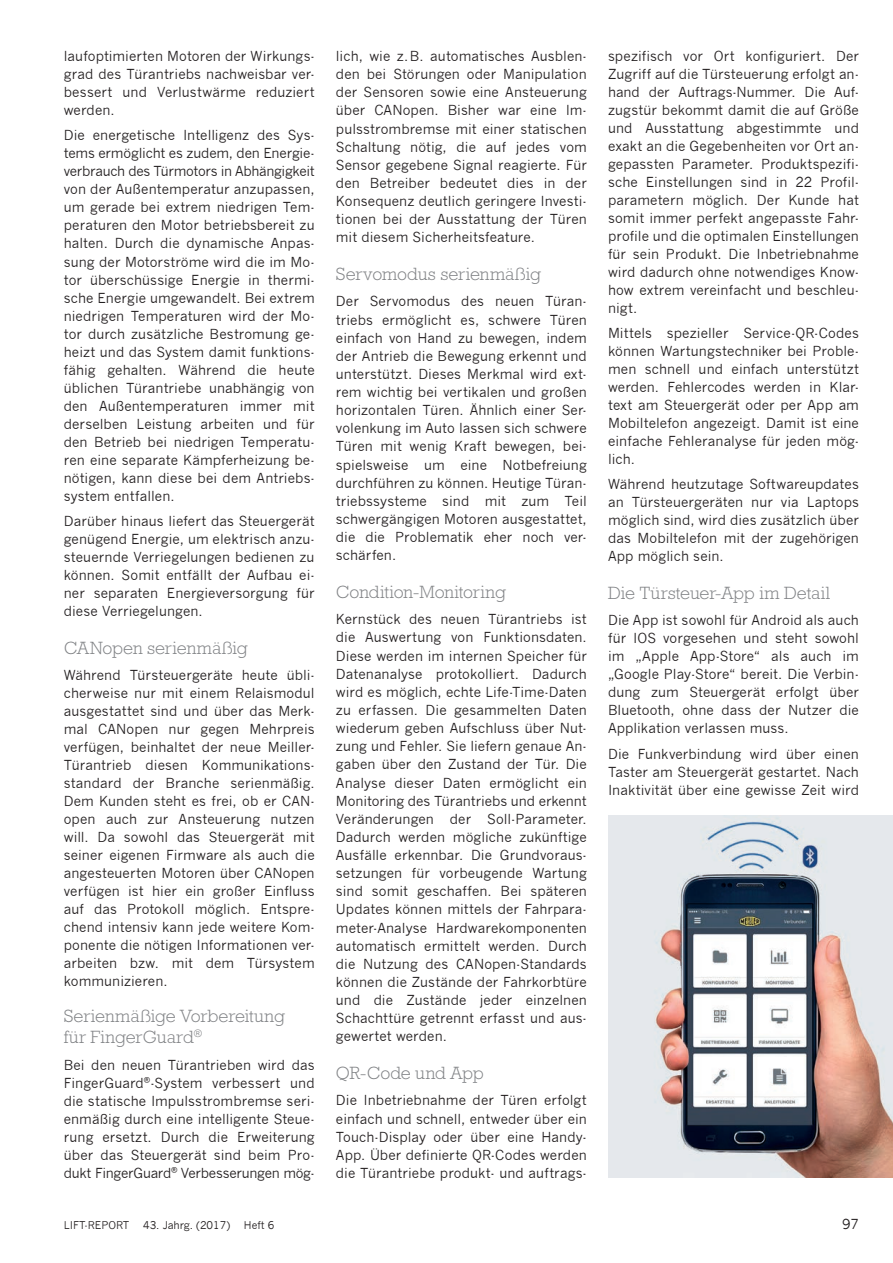
<style>
.page{position:relative;width:893px;height:1263px;background:#fff}
.page>*{position:absolute;margin:0;border:0;box-sizing:border-box;transform-origin:0 0}
.t1{font:300 18px/21.6px "Rockwell";letter-spacing:-.005em;color:#808285}
.t2{font:13.5px/18px "News Gothic";letter-spacing:.005em;color:#231f20;text-align:justify}
.t3{font:10.5px "News Gothic";color:#231f20}
</style>
<div class="page">
<img style="left:608px;top:815px;width:285px;height:363px">
<p class="t2" style="left:64px;top:47px;width:252px">laufoptimierten Motoren der Wirkungs&shy;grad des Türantriebs nachweisbar ver&shy;bessert und Verlustwärme reduziert werden.</p>
<p class="t2" style="left:64px;top:126px;width:252px">Die energetische Intelligenz des Sys&shy;tems ermöglicht es zudem, den Energie&shy;verbrauch des Türmotors in Abhängigkeit von der Außentemperatur anzupassen, um gerade bei extrem niedrigen Tem&shy;peraturen den Motor betriebsbereit zu halten. Durch die dynamische Anpas&shy;sung der Motorströme wird die im Mo&shy;tor überschüssige Energie in thermi&shy;sche Energie umgewandelt. Bei extrem niedrigen Temperaturen wird der Mo&shy;tor durch zusätzliche Bestromung ge&shy;heizt und das System damit funktions&shy;fähig gehalten. Während die heute üblichen Türantriebe unabhängig von den Außentemperaturen immer mit derselben Leistung arbeiten und für den Betrieb bei niedrigen Temperatu&shy;ren eine separate Kämpferheizung be&shy;nötigen, kann diese bei dem Antriebs&shy;system entfallen.</p>
<p class="t2" style="left:64px;top:512px;width:252px">Darüber hinaus liefert das Steuergerät genügend Energie, um elektrisch anzu&shy;steuernde Verriegelungen bedienen zu können. Somit entfällt der Aufbau ei&shy;ner separaten Energieversorgung für diese Verriegelungen.</p>
<h1 class="t1" style="left:64px;top:636px;width:185px">CANopen serienmäßig</h1>
<p class="t2" style="left:64px;top:666px;width:252px;text-align:left">Während Türsteuergeräte heute übli&shy;cherweise nur mit einem Relaismodul ausgestattet sind und über das Merk&shy;mal CANopen nur gegen Mehrpreis verfügen, beinhaltet der neue Meiller-Türantrieb diesen Kommunikations&shy;standard der Branche serienmäßig.<br>Dem Kunden steht es frei, ob er CAN&shy;open auch zur Ansteuerung nutzen will. Da sowohl das Steuergerät mit seiner eigenen Firmware als auch die angesteuerten Motoren über CANopen verfügen ist hier ein großer Einfluss auf das Protokoll möglich. Entspre&shy;chend intensiv kann jede weitere Kom&shy;ponente die nötigen Informationen ver&shy;arbeiten bzw. mit dem Türsystem kommunizieren.</p>
<h1 class="t1" style="left:64px;top:1005px;width:223px">Serienmäßige Vorbereitung für FingerGuard<sup>®</sup></h1>
<p class="t2" style="left:64px;top:1056px;width:252px">Bei den neuen Türantrieben wird das FingerGuard<sup>®</sup>-System verbessert und die statische Impulsstrombremse seri&shy;enmäßig durch eine intelligente Steue&shy;rung ersetzt. Durch die Erweiterung über das Steuergerät sind beim Pro&shy;dukt FingerGuard<sup>®</sup> Verbesserungen mög-</p>
<p class="t2" style="left:336px;top:47px;width:252px">lich, wie z.B. automatisches Ausblen&shy;den bei Störungen oder Manipulation der Sensoren sowie eine Ansteuerung über CANopen. Bisher war eine Im&shy;pulsstrombremse mit einer statischen Schaltung nötig, die auf jedes vom Sensor gegebene Signal reagierte. Für den Betreiber bedeutet dies in der Konsequenz deutlich geringere Investi&shy;tionen bei der Ausstattung der Türen mit diesem Sicherheitsfeature.</p>
<h1 class="t1" style="left:336px;top:263px;width:206px">Servomodus serienmäßig</h1>
<p class="t2" style="left:336px;top:292px;width:252px">Der Servomodus des neuen Türan&shy;triebs ermöglicht es, schwere Türen einfach von Hand zu bewegen, indem der Antrieb die Bewegung erkennt und unterstützt. Dieses Merkmal wird ext&shy;rem wichtig bei vertikalen und großen horizontalen Türen. Ähnlich einer Ser&shy;volenkung im Auto lassen sich schwere Türen mit wenig Kraft bewegen, bei&shy;spielsweise um eine Notbefreiung durchführen zu können. Heutige Türan&shy;triebssysteme sind mit zum Teil schwergängigen Motoren ausgestattet, die die Problematik eher noch ver&shy;schärfen.</p>
<h1 class="t1" style="left:336px;top:581px;width:171px">Condition-Monitoring</h1>
<p class="t2" style="left:336px;top:610px;width:252px">Kernstück des neuen Türantriebs ist die Auswertung von Funktionsdaten.<br>Diese werden im internen Speicher für Datenanalyse protokolliert. Dadurch wird es möglich, echte Life-Time-Daten zu erfassen. Die gesammelten Daten wiederum geben Aufschluss über Nut&shy;zung und Fehler. Sie liefern genaue An&shy;gaben über den Zustand der Tür. Die Analyse dieser Daten ermöglicht ein Monitoring des Türantriebs und erkennt Veränderungen der Soll-Parameter.<br>Dadurch werden mögliche zukünftige Ausfälle erkennbar. Die Grundvoraus&shy;setzungen für vorbeugende Wartung sind somit geschaffen. Bei späteren Updates können mittels der Fahrpara&shy;meter-Analyse Hardwarekomponenten automatisch ermittelt werden. Durch die Nutzung des CANopen-Standards können die Zustände der Fahrkorbtüre und die Zustände jeder einzelnen Schachttüre getrennt erfasst und aus&shy;gewertet werden.</p>
<h1 class="t1" style="left:336px;top:1062px;width:149px">QR-Code und App</h1>
<p class="t2" style="left:336px;top:1091px;width:252px">Die Inbetriebnahme der Türen erfolgt einfach und schnell, entweder über ein Touch-Display oder über eine Handy-App. Über definierte QR-Codes werden die Türantriebe produkt- und auftrags-</p>
<p class="t2" style="left:608px;top:47px;width:252px;text-align:left">spezifisch vor Ort konfiguriert. Der Zugriff auf die Türsteuerung erfolgt an&shy;hand der Auftrags-Nummer. Die Auf&shy;zugstür bekommt damit die auf Größe und Ausstattung abgestimmte und exakt an die Gegebenheiten vor Ort an&shy;gepassten Parameter. Produktspezifi&shy;sche Einstellungen sind in 22 Profil&shy;parametern möglich. Der Kunde hat somit immer perfekt angepasste Fahr&shy;profile und die optimalen Einstellungen für sein Produkt. Die Inbetriebnahme wird dadurch ohne notwendiges Know&shy;how extrem vereinfacht und beschleu&shy;nigt.</p>
<p class="t2" style="left:608px;top:324px;width:252px">Mittels spezieller Service-QR-Codes können Wartungstechniker bei Proble&shy;men schnell und einfach unterstützt werden. Fehlercodes werden in Klar&shy;text am Steuergerät oder per App am Mobiltelefon angezeigt. Damit ist eine einfache Fehleranalyse für jeden mög&shy;lich.</p>
<p class="t2" style="left:608px;top:476px;width:252px">Während heutzutage Softwareupdates an Türsteuergeräten nur via Laptops möglich sind, wird dies zusätzlich über das Mobiltelefon mit der zugehörigen App möglich sein.</p>
<h1 class="t1" style="left:608px;top:582px;width:224px">Die Türsteuer-App im Detail</h1>
<p class="t2" style="left:608px;top:611px;width:252px">Die App ist sowohl für Android als auch für IOS vorgesehen und steht sowohl im „Apple App-Store“ als auch im „Google Play-Store“ bereit. Die Verbin&shy;dung zum Steuergerät erfolgt über Bluetooth, ohne dass der Nutzer die Applikation verlassen muss.</p>
<p class="t2" style="left:608px;top:745px;width:252px">Die Funkverbindung wird über einen Taster am Steuergerät gestartet. Nach Inaktivität über eine gewisse Zeit wird</p>
<p class="t3" style="left:64px;top:1219px;width:67px">LIFT-REPORT</p>
<p class="t3" style="left:143px;top:1219px;width:89px">43. Jahrg. (2017)</p>
<p class="t3" style="left:244px;top:1219px;width:32px">Heft 6</p>
<p class="t2" style="left:842px;top:1215px;width:18px">97</p>
</div>
